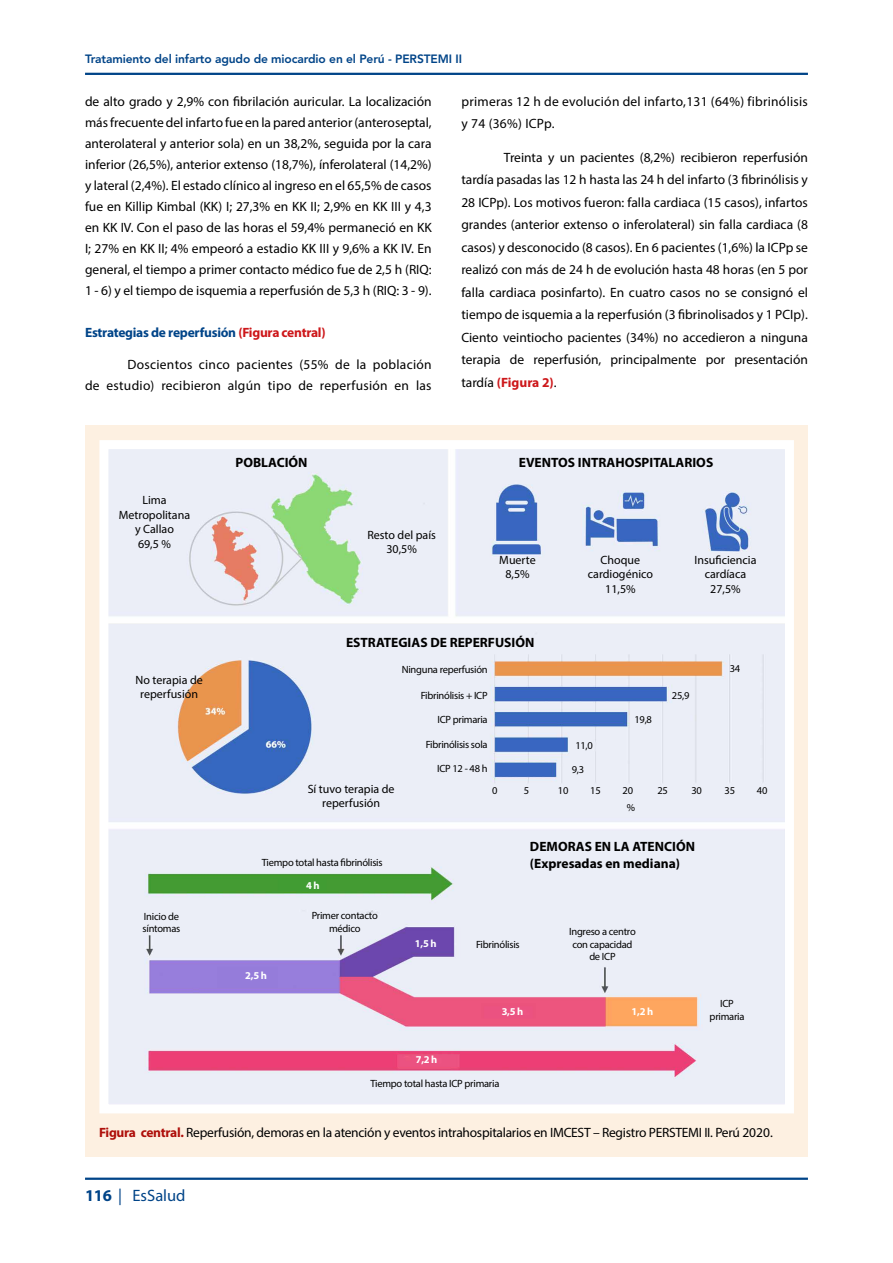
<style>
.page{position:relative;width:893px;height:1263px;background:#fff}
.page>*{position:absolute;margin:0;border:0;box-sizing:border-box;transform-origin:0 0}
.t1{font:16.5px "Myriad Pro";color:#048}
.t2{font:13.5px/22.5px "Myriad Pro";color:#000;text-align:justify}
.t3{font:13.5px/21px "Myriad Pro";letter-spacing:.02em;color:#000;text-align:right}
.t4{font:13.5px "Myriad Pro";letter-spacing:-.02em;color:#000}
.t5{font:700 13.5px/17px "Myriad Pro";color:#000}
.t6{font:700 13.5px "Myriad Pro";letter-spacing:-.02em;color:#048}
.t7{font:12px/14.4px "Myriad Pro";color:#000;text-align:center}
.t8{font:800 12px "Avenir LT Std";letter-spacing:-.01em;color:#048}
.t9{font:10.5px/12.6px "Myriad Pro";letter-spacing:-.025em;color:#000;text-align:center}
.t10{font:700 10.5px "Myriad Pro";color:#fff}
.s1{color:#cd171a}
.s2{font-weight:700;color:#cd171a}
.s3{font-weight:700;color:#ae0f0a}
.s4{font-weight:700}
</style>
<div class="page">
<hr style="left:85px;top:73px;width:723px;height:2px;background:#048">
<hr style="left:85px;top:1177px;width:723px;height:3px;background:#048">
<div style="left:85px;top:425px;width:723px;height:732px;background:#fdf0e1"></div>
<img style="left:109px;top:450px;width:675px;height:653px">
<div style="left:99px;top:440px;width:695px;height:673px;border:9px solid #fff"></div>
<p class="t8" style="left:85px;top:52px;width:378px">Tratamiento del infarto agudo de miocardio en el Perú - PERSTEMI II</p>
<p class="t2" style="left:85px;top:91px;width:348px;line-height:21px">de alto grado y 2,9% con fibrilación auricular. La localización más frecuente del infarto fue en la pared anterior (anteroseptal, anterolateral y anterior sola) en un 38,2%, seguida por la cara inferior (26,5%), anterior extenso (18,7%), ínferolateral (14,2%) y lateral (2,4%). El estado clínico al ingreso en el 65,5% de casos fue en Killip Kimbal (KK) I; 27,3% en KK II; 2,9% en KK III y 4,3 en KK IV. Con el paso de las horas el 59,4% permaneció en KK I; 27% en KK II; 4% empeoró a estadio KK III y 9,6% a KK IV. En general, el tiempo a primer contacto médico fue de 2,5 h (RIQ:<br>1 - 6) y el tiempo de isquemia a reperfusión de 5,3 h (RIQ: 3 - 9).</p>
<p class="t6" style="left:85px;top:323px;width:242px">Estrategias de reperfusión <span class="s1">(Figura central)</span></p>
<p class="t3" style="left:85px;top:353px;width:348px">Doscientos cinco pacientes (55% de la población<br>de estudio) recibieron algún tipo de reperfusión en las</p>
<p class="t7" style="left:119px;top:493px;width:73px">Lima<br>Metropolitana y Callao<br>69,5 %</p>
<p class="t5" style="left:235px;top:454px;width:74px">POBLACIÓN</p>
<p class="t7" style="left:367px;top:527px;width:70px">Resto del país<br>30,5%</p>
<p class="t3" style="left:461px;top:90px;width:348px;line-height:22.5px;text-align:left">primeras 12 h de evolución del infarto,131 (64%) fibrinólisis y 74 (36%) ICPp.</p>
<p class="t2" style="left:461px;top:145px;width:348px;text-indent:43px">Treinta y un pacientes (8,2%) recibieron reperfusión tardía pasadas las 12 h hasta las 24 h del infarto (3 fibrinólisis y 28 ICPp). Los motivos fueron: falla cardiaca (15 casos), infartos grandes (anterior extenso o inferolateral) sin falla cardiaca (8 casos) y desconocido (8 casos). En 6 pacientes (1,6%) la ICPp se realizó con más de 24 h de evolución hasta 48 horas (en 5 por falla cardiaca posinfarto). En cuatro casos no se consignó el tiempo de isquemia a la reperfusión (3 fibrinolisados y 1 PCIp).<br>Ciento veintiocho pacientes (34%) no accedieron a ninguna terapia de reperfusión, principalmente por presentación tardía <span class="s2">(Figura 2)</span>.</p>
<p class="t5" style="left:519px;top:454px;width:196px">EVENTOS INTRAHOSPITALARIOS</p>
<p class="t7" style="left:499px;top:552px;width:38px">Muerte<br>8,5%</p>
<p class="t7" style="left:588px;top:552px;width:67px">Choque cardiogénico<br>11,5%</p>
<p class="t7" style="left:694px;top:552px;width:64px">Insuficiencia cardíaca<br>27,5%</p>
<p class="t7" style="left:135px;top:672px;width:69px">No terapia de reperfusión</p>
<p class="t5" style="left:346px;top:634px;width:190px">ESTRATEGIAS DE REPERFUSIÓN</p>
<p class="t9" style="left:402px;top:663px;width:87px">Ninguna reperfusión</p>
<p class="t9" style="left:421px;top:689px;width:68px">Fibrinólisis + ICP</p>
<p class="t9" style="left:437px;top:713px;width:52px">ICP primaria</p>
<p class="t9" style="left:426px;top:738px;width:63px">Fibrinólisis sola</p>
<p class="t9" style="left:437px;top:762px;width:52px">ICP 12 - 48 h</p>
<p class="t9" style="left:575px;top:739px;width:19px">11,0</p>
<p class="t9" style="left:572px;top:763px;width:14px">9,3</p>
<p class="t9" style="left:634px;top:713px;width:19px">19,8</p>
<p class="t9" style="left:672px;top:689px;width:19px">25,9</p>
<p class="t9" style="left:730px;top:662px;width:12px">34</p>
<p class="t7" style="left:308px;top:781px;width:88px">Sí tuvo terapia de reperfusión</p>
<p class="t9" style="left:262px;top:856px;width:122px">Tiempo total hasta fibrinólisis</p>
<p class="t10" style="left:306px;top:879px;width:15px">4 h</p>
<p class="t9" style="left:492px;top:784px;width:7px">0</p>
<p class="t9" style="left:524px;top:784px;width:7px">5</p>
<p class="t9" style="left:558px;top:784px;width:12px">10</p>
<p class="t9" style="left:590px;top:784px;width:12px">15</p>
<p class="t9" style="left:623px;top:781px;width:14px;line-height:17px">20 %</p>
<p class="t9" style="left:657px;top:784px;width:12px">25</p>
<p class="t9" style="left:691px;top:784px;width:12px">30</p>
<p class="t9" style="left:725px;top:784px;width:12px">35</p>
<p class="t9" style="left:757px;top:784px;width:12px">40</p>
<p class="t5" style="left:530px;top:837px;width:167px">DEMORAS EN LA ATENCIÓN (Expresadas en mediana)</p>
<p class="t9" style="left:143px;top:910px;width:39px;text-align:left">Inicio de síntomas</p>
<p class="t9" style="left:312px;top:909px;width:68px">Primer contacto médico</p>
<p class="t10" style="left:245px;top:969px;width:23px">2,5 h</p>
<p class="t10" style="left:415px;top:936px;width:23px">1,5 h</p>
<p class="t10" style="left:416px;top:1052px;width:23px">7,2 h</p>
<p class="t9" style="left:476px;top:938px;width:45px">Fibrinólisis</p>
<p class="t10" style="left:502px;top:1004px;width:23px">3,5 h</p>
<p class="t9" style="left:370px;top:1077px;width:131px">Tiempo total hasta ICP primaria</p>
<p class="t9" style="left:569px;top:925px;width:68px">Ingreso a centro con capacidad de ICP</p>
<p class="t10" style="left:632px;top:1004px;width:23px">1,2 h</p>
<p class="t9" style="left:710px;top:997px;width:36px">ICP primaria</p>
<p class="t4" style="left:99px;top:1124px;width:675px"><span class="s3">Figura central.</span> Reperfusión, demoras en la atención y eventos intrahospitalarios en IMCEST – Registro PERSTEMI II. Perú 2020.</p>
<p class="t1" style="left:85px;top:1185px;width:102px"><span class="s4">116</span> | EsSalud</p>
</div>
